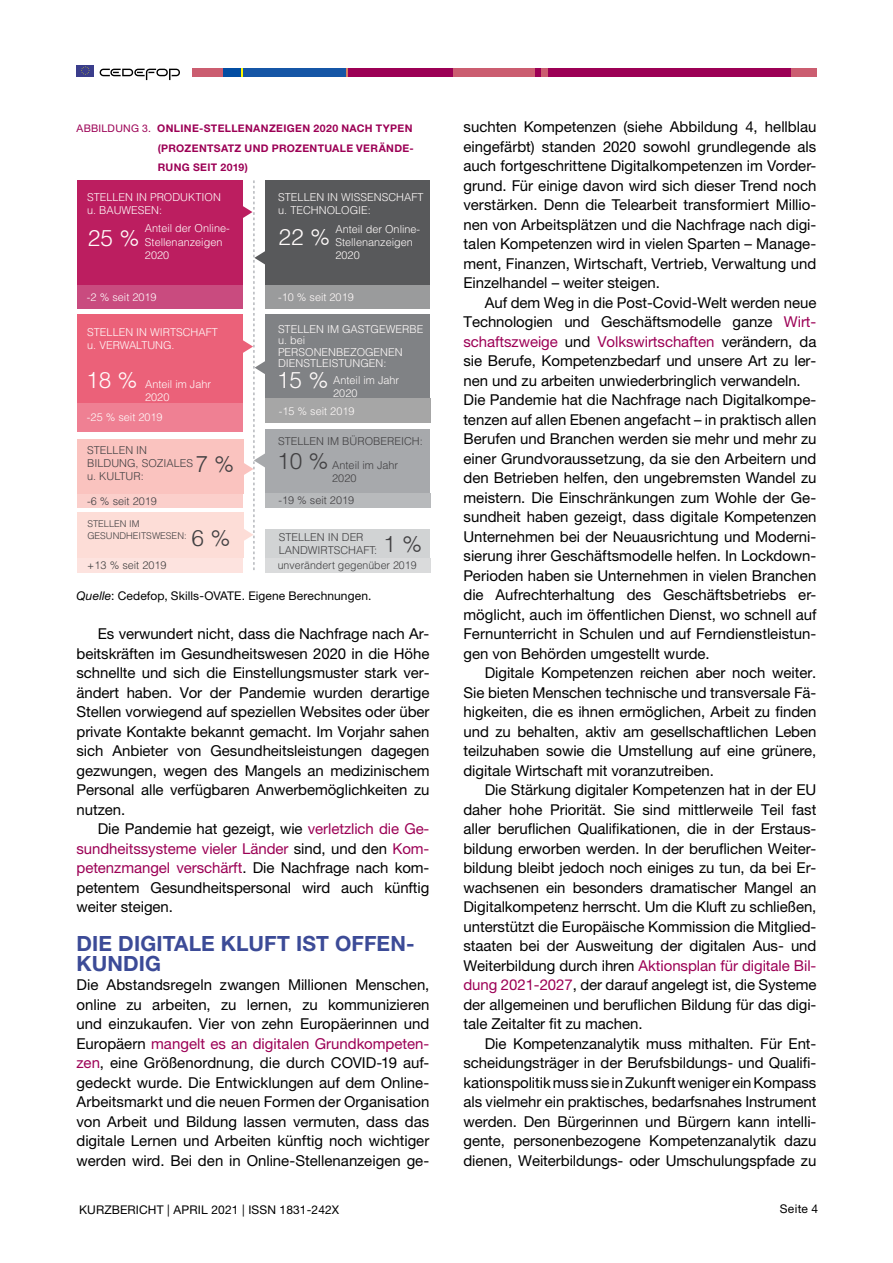
<style>
.page{position:relative;width:893px;height:1263px;background:#fff}
.page>*{position:absolute;margin:0;border:0;box-sizing:border-box;transform-origin:0 0}
.t1{font:300 22.65px "Helvetica";color:#fffbfa}
.t2{font:300 22.65px "Helvetica";color:#414042}
.t3{font:700 21px/19.5px "Helvetica Neue LTW1 G";letter-spacing:.01em;color:#3c4b97}
.t4{font:15px/19.5px "Helvetica Neue LTW1 G";letter-spacing:-.005em;color:#000;text-align:justify}
.t5{font:12px "Helvetica Neue LTW1 G";letter-spacing:.01em;color:#000}
.t6{font:300 10.95px/13px "Helvetica";color:#fffbfa}
.t7{font:300 10.95px/13px "Helvetica";color:#414042}
.t8{font:700 10.5px/19.5px "Helvetica Neue LTW1 G";letter-spacing:.035em;color:#9c0055}
.t9{font:300 9.3px/11.1px "Helvetica";color:#414042}
.s1{font-weight:400}
.s2{font-size:22.65px}
.s3{font-style:italic}
.s4{color:#9c0055}
</style>
<div class="page">
<div style="left:77px;top:65px;width:17px;height:11px;background:#3a3d8c"></div>
<svg style="left:81px;top:66px;width:9px;height:9px"></svg>
<svg style="left:100px;top:69px;width:80px;height:11px"></svg>
<div style="left:192px;top:68px;width:31px;height:9px;background:#cb5d70"></div>
<div style="left:347px;top:68px;width:106px;height:9px;background:#9c0055"></div>
<div style="left:453px;top:68px;width:82px;height:9px;background:#cb5d70"></div>
<div style="left:535px;top:68px;width:7px;height:9px;background:#9c0055"></div>
<div style="left:548px;top:68px;width:243px;height:9px;background:#9c0055"></div>
<div style="left:542px;top:68px;width:6px;height:9px;background:#cb5d70"></div>
<div style="left:223px;top:68px;width:18px;height:9px;background:#034da2"></div>
<svg style="left:241px;top:68px;width:2px;height:9px"></svg>
<svg style="left:345px;top:68px;width:2px;height:9px"></svg>
<div style="left:243px;top:68px;width:102px;height:9px;background:#1556a6"></div>
<div style="left:791px;top:68px;width:26px;height:9px;background:#cb5d70"></div>
<div style="left:265px;top:558px;width:165px;height:14px;background:#dadbdc"></div>
<div style="left:77px;top:181px;width:165px;height:104px;background:#bc1e60"></div>
<div style="left:265px;top:181px;width:165px;height:104px;background:#58595b"></div>
<div style="left:77px;top:314px;width:166px;height:89px;background:#eb6179"></div>
<div style="left:265px;top:314px;width:165px;height:84px;background:#808285"></div>
<div style="left:265px;top:430px;width:165px;height:63px;background:#a7a9ac"></div>
<div style="left:77px;top:439px;width:166px;height:55px;background:#fac3bf"></div>
<div style="left:77px;top:513px;width:166px;height:45px;background:#fdddd7"></div>
<svg style="left:230px;top:181px;width:47px;height:389px"></svg>
<div style="left:265px;top:530px;width:165px;height:28px;background:#d1d3d4"></div>
<div style="left:77px;top:284px;width:165px;height:25px;background:#c94b7f"></div>
<div style="left:265px;top:284px;width:165px;height:25px;background:#9a9b9c"></div>
<div style="left:77px;top:403px;width:166px;height:29px;background:#ef8093"></div>
<div style="left:265px;top:398px;width:165px;height:25px;background:#a6a6a6"></div>
<div style="left:77px;top:494px;width:166px;height:14px;background:#fbcfcb"></div>
<div style="left:265px;top:493px;width:165px;height:15px;background:#b8babc"></div>
<div style="left:77px;top:557px;width:166px;height:16px;background:#fde3df"></div>
<p class="t8" style="left:158px;top:118px;width:258px;text-indent:-81px"><span class="s1">ABBILDUNG 3.</span> ONLINE-STELLENANZEIGEN 2020 NACH TYPEN (PROZENTSATZ UND PROZENTUALE VERÄNDE-<br>RUNG SEIT 2019)</p>
<p class="t6" style="left:87px;top:190px;width:135px">STELLEN IN PRODUKTION u. BAUWESEN:</p>
<h1 class="t1" style="left:88px;top:223px;width:53px">25 %</h1>
<p class="t6" style="left:145px;top:222px;width:86px">Anteil der Online-<br>Stellenanzeigen<br>2020</p>
<p class="t6" style="left:87px;top:290px;width:71px">-2 % seit 2019</p>
<p class="t6" style="left:278px;top:190px;width:147px">STELLEN IN WISSENSCHAFT u. TECHNOLOGIE:</p>
<h1 class="t1" style="left:278px;top:223px;width:53px">22 %</h1>
<p class="t6" style="left:335px;top:222px;width:86px">Anteil der Online-<br>Stellenanzeigen<br>2020</p>
<p class="t6" style="left:278px;top:290px;width:77px">-10 % seit 2019</p>
<p class="t6" style="left:87px;top:325px;width:132px">STELLEN IN WIRTSCHAFT u. VERWALTUNG.</p>
<p class="t6" style="left:145px;top:377px;width:67px;text-indent:-59px"><span class="s2">18 %</span> Anteil im Jahr<br>2020</p>
<p class="t6" style="left:87px;top:410px;width:77px">-25 % seit 2019</p>
<p class="t7" style="left:87px;top:443px;width:107px">STELLEN IN<br>BILDUNG, SOZIALES u. KULTUR:</p>
<h1 class="t2" style="left:195px;top:450px;width:41px">7 %</h1>
<p class="t6" style="left:278px;top:323px;width:147px;line-height:11.6px">STELLEN IM GASTGEWERBE u. bei<br>PERSONENBEZOGENEN<br>DIENSTLEISTUNGEN:</p>
<p class="t6" style="left:333px;top:373px;width:67px;text-indent:-56px"><span class="s2">15 %</span> Anteil im Jahr<br>2020</p>
<p class="t7" style="left:278px;top:434px;width:146px">STELLEN IM BÜROBEREICH:</p>
<p class="t7" style="left:332px;top:458px;width:67px;text-indent:-55px"><span class="s2">10 %</span> Anteil im Jahr<br>2020</p>
<p class="t6" style="left:279px;top:404px;width:77px">-15 % seit 2019</p>
<p class="t7" style="left:87px;top:494px;width:71px">-6 % seit 2019</p>
<p class="t7" style="left:278px;top:493px;width:77px">-19 % seit 2019</p>
<p class="t9" style="left:87px;top:518px;width:101px">STELLEN IM<br>GESUNDHEITSWESEN:</p>
<h1 class="t2" style="left:192px;top:524px;width:41px">6 %</h1>
<p class="t7" style="left:279px;top:531px;width:145px">STELLEN IN DER<br>LANDWIRTSCHAFT: <sup>1</sup> <sup>%</sup></p>
<p class="t7" style="left:278px;top:558px;width:140px">unverändert gegenüber 2019</p>
<p class="t7" style="left:87px;top:558px;width:81px">+13 % seit 2019</p>
<p class="t5" style="left:77px;top:588px;width:296px"><span class="s3">Quelle</span>: Cedefop, Skills-OVATE. Eigene Berechnungen.</p>
<p class="t4" style="left:77px;top:624px;width:354px;text-indent:21px">Es verwundert nicht, dass die Nachfrage nach Ar&shy;beitskräften im Gesundheitswesen 2020 in die Höhe schnellte und sich die Einstellungsmuster stark ver&shy;ändert haben. Vor der Pandemie wurden derartige Stellen vorwiegend auf speziellen Websites oder über private Kontakte bekannt gemacht. Im Vorjahr sahen sich Anbieter von Gesundheitsleistungen dagegen gezwungen, wegen des Mangels an medizinischem Personal alle verfügbaren Anwerbemöglichkeiten zu nutzen.</p>
<p class="t4" style="left:77px;top:819px;width:354px;text-indent:21px">Die Pandemie hat gezeigt, wie <span class="s4">verletzlich die Ge&shy;sundheitssysteme vieler Länder</span> sind, und den <span class="s4">Kom&shy;petenzmangel verschärft</span>. Die Nachfrage nach kom&shy;petentem Gesundheitspersonal wird auch künftig weiter steigen.</p>
<h2 class="t3" style="left:77px;top:934px;width:340px">DIE DIGITALE KLUFT IST OFFEN-<br>KUNDIG</h2>
<p class="t4" style="left:77px;top:975px;width:354px">Die Abstandsregeln zwangen Millionen Menschen, online zu arbeiten, zu lernen, zu kommunizieren und einzukaufen. Vier von zehn Europäerinnen und Europäern <span class="s4">mangelt es an digitalen Grundkompeten&shy;zen</span>, eine Größenordnung, die durch COVID-19 auf&shy;gedeckt wurde. Die Entwicklungen auf dem Online-Arbeitsmarkt und die neuen Formen der Organisation von Arbeit und Bildung lassen vermuten, dass das digitale Lernen und Arbeiten künftig noch wichtiger werden wird. Bei den in Online-Stellenanzeigen ge-</p>
<p class="t5" style="left:79px;top:1202px;width:262px">KURZBERICHT | APRIL 2021 | ISSN 1831-242X</p>
<p class="t4" style="left:463px;top:117px;width:354px">suchten Kompetenzen (siehe Abbildung 4, hellblau eingefärbt) standen 2020 sowohl grundlegende als auch fortgeschrittene Digitalkompetenzen im Vorder&shy;grund. Für einige davon wird sich dieser Trend noch verstärken. Denn die Telearbeit transformiert Millio&shy;nen von Arbeitsplätzen und die Nachfrage nach digi&shy;talen Kompetenzen wird in vielen Sparten – Manage&shy;ment, Finanzen, Wirtschaft, Vertrieb, Verwaltung und Einzelhandel – weiter steigen.</p>
<p class="t4" style="left:463px;top:292px;width:354px;text-align:left;text-indent:21px">Auf dem Weg in die Post-Covid-Welt werden neue Technologien und Geschäftsmodelle ganze <span class="s4">Wirt&shy;schaftszweige</span> und <span class="s4">Volkswirtschaften</span> verändern, da sie Berufe, Kompetenzbedarf und unsere Art zu ler&shy;nen und zu arbeiten unwiederbringlich verwandeln.<br>Die Pandemie hat die Nachfrage nach Digitalkompe&shy;tenzen auf allen Ebenen angefacht – in praktisch allen Berufen und Branchen werden sie mehr und mehr zu einer Grundvoraussetzung, da sie den Arbeitern und den Betrieben helfen, den ungebremsten Wandel zu meistern. Die Einschränkungen zum Wohle der Ge&shy;sundheit haben gezeigt, dass digitale Kompetenzen Unternehmen bei der Neuausrichtung und Moderni&shy;sierung ihrer Geschäftsmodelle helfen. In Lockdown-Perioden haben sie Unternehmen in vielen Branchen die Aufrechterhaltung des Geschäftsbetriebs er&shy;möglicht, auch im öffentlichen Dienst, wo schnell auf Fernunterricht in Schulen und auf Ferndienstleistun&shy;gen von Behörden umgestellt wurde.</p>
<p class="t4" style="left:463px;top:663px;width:354px;text-indent:21px">Digitale Kompetenzen reichen aber noch weiter.<br>Sie bieten Menschen technische und transversale Fä&shy;higkeiten, die es ihnen ermöglichen, Arbeit zu finden und zu behalten, aktiv am gesellschaftlichen Leben teilzuhaben sowie die Umstellung auf eine grünere, digitale Wirtschaft mit voranzutreiben.</p>
<p class="t4" style="left:463px;top:780px;width:354px;text-indent:21px">Die Stärkung digitaler Kompetenzen hat in der EU daher hohe Priorität. Sie sind mittlerweile Teil fast aller beruflichen Qualifikationen, die in der Erstaus&shy;bildung erworben werden. In der beruflichen Weiter&shy;bildung bleibt jedoch noch einiges zu tun, da bei Er&shy;wachsenen ein besonders dramatischer Mangel an Digitalkompetenz herrscht. Um die Kluft zu schließen, unterstützt die Europäische Kommission die Mitglied&shy;staaten bei der Ausweitung der digitalen Aus- und Weiterbildung durch ihren <span class="s4">Aktionsplan für digitale Bil&shy;dung 2021-2027</span>, der darauf angelegt ist, die Systeme der allgemeinen und beruflichen Bildung für das digi&shy;tale Zeitalter fit zu machen.</p>
<p class="t4" style="left:463px;top:1033px;width:354px;text-indent:21px">Die Kompetenzanalytik muss mithalten. Für Ent&shy;scheidungsträger in der Berufsbildungs- und Qualifi&shy;kationspolitik muss sie in Zukunft weniger ein Kompass als vielmehr ein praktisches, bedarfsnahes Instrument werden. Den Bürgerinnen und Bürgern kann intelli&shy;gente, personenbezogene Kompetenzanalytik dazu dienen, Weiterbildungs- oder Umschulungspfade zu</p>
<p class="t5" style="left:780px;top:1202px;width:40px">Seite 4</p>
</div>
